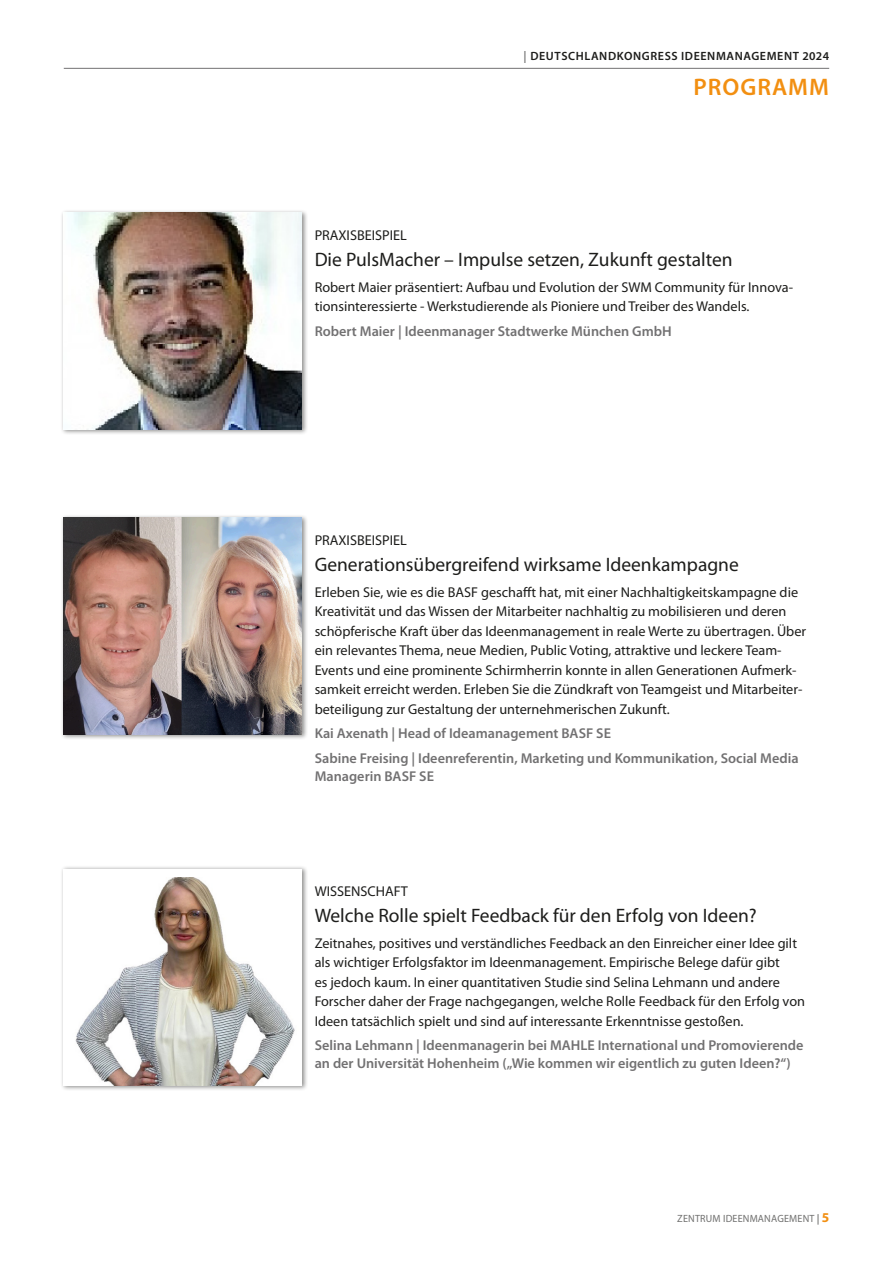
<style>
.page{position:relative;width:893px;height:1263px;background:#fff}
.page>*{position:absolute;margin:0;border:0;box-sizing:border-box;transform-origin:0 0}
.Kopfzeile_orange{font:600 24px "Myriad Pro";letter-spacing:.04em;color:#f28f11}
.Text_11_14_light{font:19.5px "Myriad Pro";color:#1d1d1b}
.Text_11_14_light-2{font:14.25px/19.5px "Myriad Pro";color:#1d1d1b}
.Text_11_14_light-3{font:600 14.25px/18px "Myriad Pro";color:#727172}
.t1{font:600 12px "Myriad Pro";letter-spacing:.05em;color:#1d1d1b}
.t2{font:10.5px "Myriad Pro";letter-spacing:.02em;color:#70706f;scale:.96 1}
.s1{color:#727172}
.s2{font-weight:600}
.s3{font-weight:700;font-size:13.5px;color:#f28f11}
</style>
<div class="page">
<hr style="left:64px;top:68px;width:765px;height:1px;background:#727172">
<div style="left:61px;top:209px;width:247px;height:227px;background:#1d1d1b;opacity:.5"></div>
<img style="left:64px;top:213px;width:238px;height:216px">
<div style="left:61px;top:514px;width:247px;height:227px;background:#1d1d1b;opacity:.5"></div>
<img style="left:64px;top:518px;width:238px;height:216px">
<div style="left:61px;top:865px;width:247px;height:227px;background:#1d1d1b;opacity:.5"></div>
<div style="left:64px;top:868px;width:238px;height:217px;background:#fff"></div>
<img style="left:75px;top:878px;width:220px;height:207px">
<p class="t1" style="left:523px;top:48px;width:307px"><span class="s1">|</span> DEUTSCHLANDKONGRESS IDEENMANAGEMENT 2024</p>
<p class="Kopfzeile_orange" style="left:694px;top:71px;width:137px">PROGRAMM</p>
<p class="Text_11_14_light-2" style="left:315px;top:225px;width:94px">PRAXISBEISPIEL</p>
<p class="Text_11_14_light" style="left:315px;top:247px;width:420px">Die PulsMacher – Impulse setzen, Zukunft gestalten</p>
<p class="Text_11_14_light-2" style="left:315px;top:277px;width:480px">Robert Maier präsentiert: Aufbau und Evolution der SWM Community für Innova&shy;tionsinteressierte - Werkstudierende als Pioniere und Treiber des Wandels.</p>
<p class="Text_11_14_light-3" style="left:315px;top:321px;width:359px">Robert Maier | Ideenmanager Stadtwerke München GmbH</p>
<p class="Text_11_14_light-2" style="left:315px;top:530px;width:94px">PRAXISBEISPIEL</p>
<p class="Text_11_14_light" style="left:315px;top:552px;width:426px">Generationsübergreifend wirksame Ideenkampagne</p>
<p class="Text_11_14_light-2" style="left:315px;top:582px;width:493px">Erleben Sie, wie es die BASF geschafft hat, mit einer Nachhaltigkeitskampagne die Kreativität und das Wissen der Mitarbeiter nachhaltig zu mobilisieren und deren schöpferische Kraft über das Ideenmanagement in reale Werte zu übertragen. Über ein relevantes Thema, neue Medien, Public Voting, attraktive und leckere Team-Events und eine prominente Schirmherrin konnte in allen Generationen Aufmerk&shy;samkeit erreicht werden. Erleben Sie die Zündkraft von Teamgeist und Mitarbeiter&shy;beteiligung zur Gestaltung der unternehmerischen Zukunft.</p>
<p class="Text_11_14_light-3" style="left:315px;top:724px;width:298px">Kai Axenath | Head of Ideamanagement BASF SE</p>
<p class="Text_11_14_light-3" style="left:315px;top:748px;width:485px">Sabine Freising | Ideenreferentin, Marketing und Kommunikation, Social Media<br>Managerin BASF SE</p>
<p class="Text_11_14_light-2" style="left:315px;top:881px;width:95px">WISSENSCHAFT</p>
<p class="Text_11_14_light" style="left:315px;top:903px;width:444px">Welche Rolle spielt Feedback für den Erfolg von Ideen?</p>
<p class="Text_11_14_light-2" style="left:315px;top:933px;width:492px">Zeitnahes, positives und verständliches Feedback an den Einreicher einer Idee gilt als wichtiger Erfolgsfaktor im Ideenmanagement. Empirische Belege dafür gibt<br>es jedoch kaum. In einer quantitativen Studie sind Selina Lehmann und andere Forscher daher der Frage nachgegangen, welche Rolle Feedback für den Erfolg von Ideen tatsächlich spielt und sind auf interessante Erkenntnisse gestoßen.</p>
<p class="Text_11_14_light-3" style="left:315px;top:1036px;width:490px">Selina Lehmann | Ideenmanagerin bei MAHLE International und Promovierende an der Universität Hohenheim („Wie kommen wir eigentlich zu guten Ideen?“)</p>
<p class="t2" style="left:677px;top:1212px;width:160px">ZENTRUM IDEENMANAGEMENT <span class="s2">|</span> <span class="s3">5</span></p>
</div>
